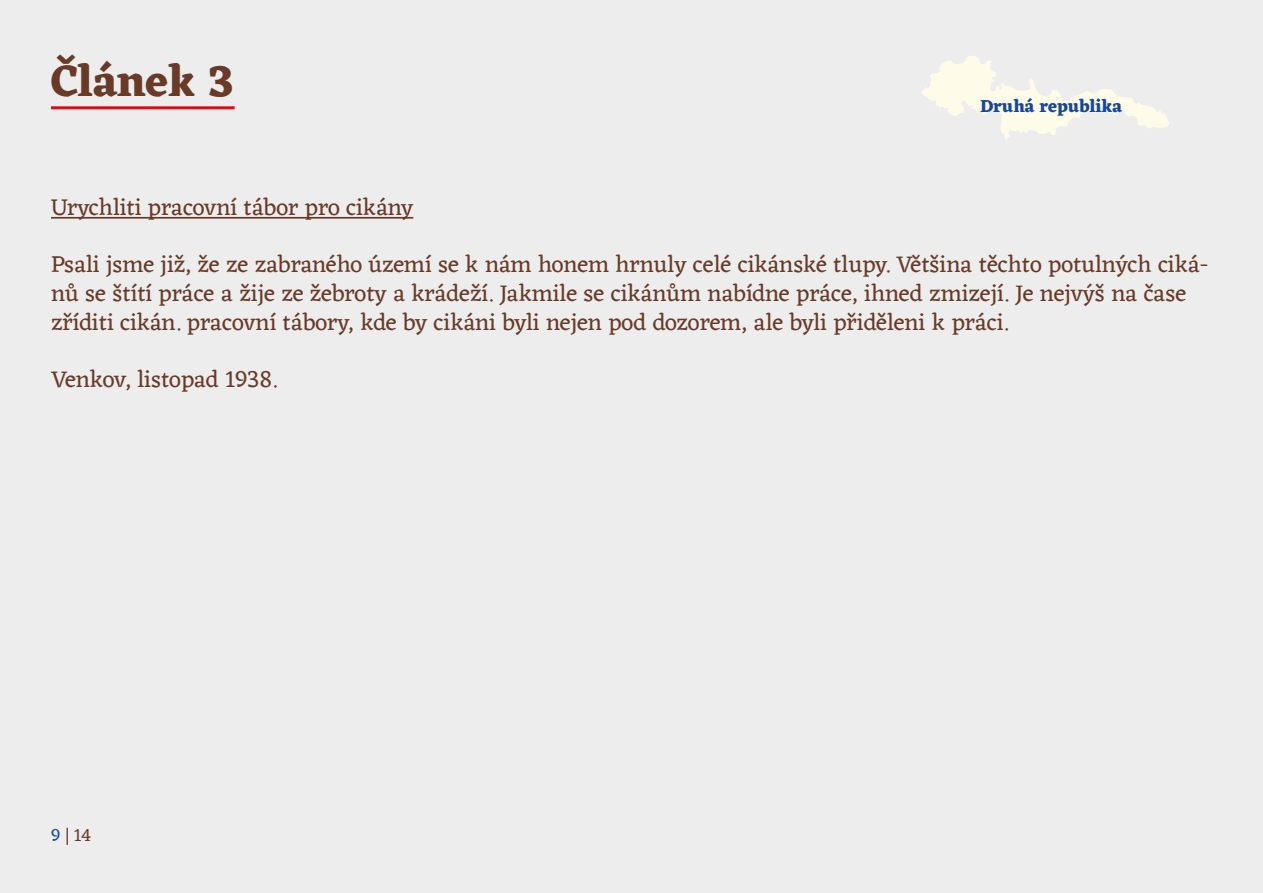
<style>
.page{position:relative;width:1263px;height:893px;background:#ededed}
.page>*{position:absolute;margin:0;border:0;box-sizing:border-box;transform-origin:0 0}
.t1{font:700 45px "Eczar";letter-spacing:-.015em;color:#683a27}
.t2{font:24px/28.8px "Eczar";color:#683a27}
.t3{font:700 18px "Eczar";letter-spacing:-.01em;color:#174898}
.t4{font:18px "Eczar";color:#683a27}
.s1{color:#174898}
</style>
<div class="page">
<hr style="left:51px;top:106px;width:184px;height:3px;background:#e30613">
<hr style="left:51px;top:217px;width:362px;height:2px;background:#683a27">
<svg style="left:922px;top:56px;width:247px;height:84px"></svg>
<h1 class="t1" style="left:51px;top:54px;width:184px">Článek 3</h1>
<p class="t3" style="left:980px;top:95px;width:144px">Druhá republika</p>
<p class="t2" style="left:51px;top:194px;width:364px">Urychliti pracovní tábor pro cikány</p>
<p class="t2" style="left:51px;top:251px;width:1159px">Psali jsme již, že ze zabraného území se k nám honem hrnuly celé cikánské tlupy. Většina těchto potulných ciká&shy;nů se štítí práce a žije ze žebroty a krádeží. Jakmile se cikánům nabídne práce, ihned zmizejí. Je nejvýš na čase zříditi cikán. pracovní tábory, kde by cikáni byli nejen pod dozorem, ale byli přiděleni k práci.</p>
<p class="t2" style="left:51px;top:366px;width:227px">Venkov, listopad 1938.</p>
<p class="t4" style="left:51px;top:823px;width:42px"><span class="s1">9</span>|14</p>
</div>
